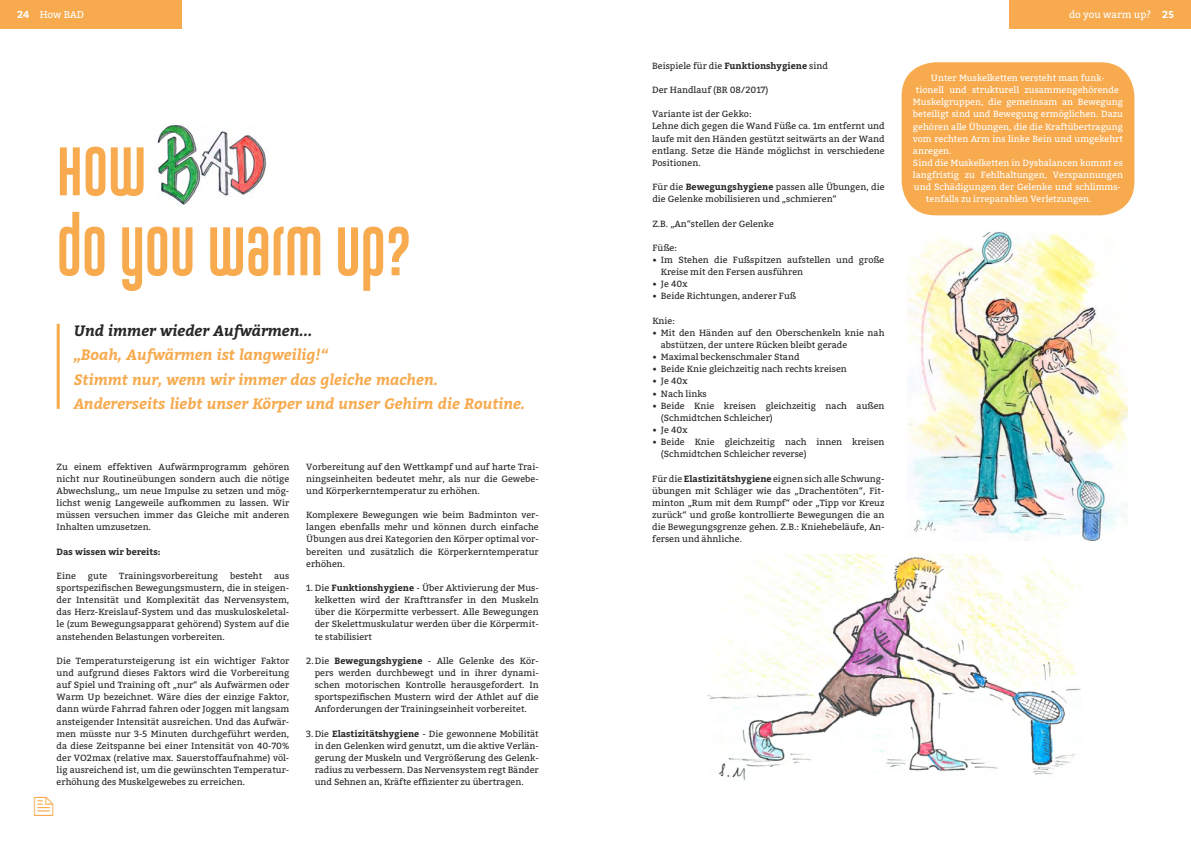
<style>
.page{position:relative;width:1191px;height:842px;background:#fff}
.page>*{position:absolute;margin:0;border:0;box-sizing:border-box;transform-origin:0 0}
.t1{font:50px/80px "Gobold Uplow";color:#f7aa4e}
.t2{font:italic 700 15px/24.3px "Bitter";color:#f7aa4e}
.t3{font:italic 700 15px "Bitter";color:#282827}
.t4{font:10px "Bitter";color:#fff}
.t5{font:9px/12.1px "Bitter";color:#282827;text-align:justify}
.t6{font:9px "Bitter";color:#fff}
.t7{font:700 9px "Bitter";color:#282827}
.s1{font-weight:700}
</style>
<div class="page">
<img style="left:157px;top:125px;width:110px;height:80px">
<hr style="left:57px;top:324px;width:3px;height:85px;background:#f7aa4e">
<div style="left:901px;top:62px;width:233px;height:153px;background:#f7aa4e;border-radius:34px"></div>
<img style="left:908px;top:231px;width:219px;height:309px">
<img style="left:707px;top:555px;width:374px;height:226px">
<div style="left:0;top:0;width:181px;height:28px;background:#f7aa4e"></div>
<div style="left:1009px;top:0;width:182px;height:28px;background:#f7aa4e"></div>
<p class="t4" style="left:17px;top:8px;width:69px"><span class="s1">24</span> How BAD</p>
<p class="t4" style="left:1069px;top:8px;width:106px">do you warm up? <span class="s1">25</span></p>
<h1 class="t1" style="left:57px;top:131px;width:356px">HOW<br>DO YOU WARM UP?</h1>
<h2 class="t3" style="left:74px;top:321px;width:240px">Und immer wieder Aufwärmen...</h2>
<h2 class="t2" style="left:74px;top:343px;width:453px">„Boah, Aufwärmen ist langweilig!“<br>Stimmt nur, wenn wir immer das gleiche machen.<br>Andererseits liebt unser Körper und unser Gehirn die Routine.</h2>
<p class="t5" style="left:57px;top:460px;width:234px">Zu einem effektiven Aufwärmprogramm gehören nicht nur Routineübungen sondern auch die nötige Abwechslung,, um neue Impulse zu setzen und mög&shy;lichst wenig Langeweile aufkommen zu lassen. Wir müssen versuchen immer das Gleiche mit anderen Inhalten umzusetzen.</p>
<p class="t7" style="left:57px;top:545px;width:105px">Das wissen wir bereits:</p>
<p class="t5" style="left:57px;top:570px;width:21px">Eine</p>
<p class="t5" style="left:88px;top:570px;width:21px">gute</p>
<p class="t5" style="left:119px;top:570px;width:100px">Trainingsvorbereitung</p>
<p class="t5" style="left:230px;top:570px;width:34px">besteht</p>
<p class="t5" style="left:57px;top:570px;width:234px;text-indent:217px">aus sportspezifischen Bewegungsmustern, die in steigen&shy;der Intensität und Komplexität das Nervensystem, das Herz-Kreislauf-System und das muskuloskeletal&shy;le (zum Bewegungsapparat gehörend) System auf die anstehenden Belastungen vorbereiten.</p>
<p class="t5" style="left:57px;top:655px;width:234px">Die Temperatursteigerung ist ein wichtiger Faktor und aufgrund dieses Faktors wird die Vorbereitung auf Spiel und Training oft „nur“ als Aufwärmen oder Warm Up bezeichnet. Wäre dies der einzige Faktor, dann würde Fahrrad fahren oder Joggen mit langsam ansteigender Intensität ausreichen. Und das Aufwär&shy;men müsste nur 3-5 Minuten durchgeführt werden, da diese Zeitspanne bei einer Intensität von 40-70% der VO2max (relative max. Sauerstoffaufnahme) völ&shy;lig ausreichend ist, um die gewünschten Temperatur&shy;erhöhung des Muskelgewebes zu erreichen.</p>
<p class="t5" style="left:306px;top:460px;width:234px">Vorbereitung auf den Wettkampf und auf harte Trai&shy;ningseinheiten bedeutet mehr, als nur die Gewebe&shy;und Körperkerntemperatur zu erhöhen.</p>
<p class="t5" style="left:306px;top:509px;width:234px">Komplexere Bewegungen wie beim Badminton ver&shy;langen ebenfalls mehr und können durch einfache Übungen aus drei Kategorien den Körper optimal vor&shy;bereiten und zusätzlich die Körperkerntemperatur erhöhen.</p>
<p class="t5" style="left:315px;top:582px;width:225px;text-indent:-9px">1. Die <span class="s1">Funktionshygiene</span> - Über Aktivierung der Mus&shy;kelketten wird der Krafttransfer in den Muskeln über die Körpermitte verbessert. Alle Bewegungen der Skelettmuskulatur werden über die Körpermit&shy;te stabilisiert</p>
<p class="t5" style="left:315px;top:655px;width:225px;text-indent:-8px">2.Die <span class="s1">Bewegungshygiene</span> - Alle Gelenke des Kör&shy;pers werden durchbewegt und in ihrer dynami&shy;schen motorischen Kontrolle herausgefordert. In sportspezifischen Mustern wird der Athlet auf die Anforderungen der Trainingseinheit vorbereitet.</p>
<p class="t5" style="left:315px;top:727px;width:225px;text-indent:-9px">3.Die <span class="s1">Elastizitätshygiene</span> - Die gewonnene Mobilität in den Gelenken wird genutzt, um die aktive Verlän&shy;gerung der Muskeln und Vergrößerung des Gelenk&shy;radius zu verbessern. Das Nervensystem regt Bänder und Sehnen an, Kräfte effizienter zu übertragen.</p>
<p class="t5" style="left:652px;top:60px;width:177px">Beispiele für die <span class="s1">Funktionshygiene</span> sind</p>
<p class="t5" style="left:652px;top:84px;width:118px">Der Handlauf (BR 08/2017)</p>
<p class="t5" style="left:652px;top:108px;width:234px;text-align:left">Variante ist der Gekko:<br>Lehne dich gegen die Wand Füße ca. 1m entfernt und laufe mit den Händen gestützt seitwärts an der Wand entlang. Setze die Hände möglichst in verschiedene Positionen.</p>
<p class="t5" style="left:652px;top:181px;width:234px">Für die <span class="s1">Bewegungshygiene</span> passen alle Übungen, die die Gelenke mobilisieren und „schmieren“</p>
<p class="t5" style="left:652px;top:217px;width:123px">Z.B. „An“stellen der Gelenke</p>
<p class="t5" style="left:652px;top:242px;width:26px">Füße:</p>
<p class="t5" style="left:661px;top:254px;width:225px;text-indent:-9px">• Im Stehen die Fußspitzen aufstellen und große<br>Kreise mit den Fersen ausführen</p>
<p class="t5" style="left:652px;top:278px;width:37px">• Je 40x</p>
<p class="t5" style="left:652px;top:290px;width:145px">• Beide Richtungen, anderer Fuß</p>
<p class="t5" style="left:652px;top:315px;width:24px">Knie:</p>
<p class="t5" style="left:661px;top:327px;width:225px;text-indent:-9px">• Mit den Händen auf den Oberschenkeln knie nah abstützen, der untere Rücken bleibt gerade</p>
<p class="t5" style="left:652px;top:351px;width:149px">• Maximal beckenschmaler Stand</p>
<p class="t5" style="left:652px;top:363px;width:196px">• Beide Knie gleichzeitig nach rechts kreisen</p>
<p class="t5" style="left:652px;top:375px;width:37px">• Je 40x</p>
<p class="t5" style="left:652px;top:387px;width:56px">• Nach links</p>
<p class="t5" style="left:661px;top:400px;width:225px;text-indent:-9px">• Beide Knie kreisen gleichzeitig nach außen (Schmidtchen Schleicher)</p>
<p class="t5" style="left:652px;top:424px;width:37px">• Je 40x</p>
<p class="t5" style="left:661px;top:436px;width:225px;text-indent:-9px">• Beide Knie gleichzeitig nach innen kreisen (Schmidtchen Schleicher reverse)</p>
<p class="t5" style="left:652px;top:472px;width:234px">Für die <span class="s1">Elastizitätshygiene</span> eignen sich alle Schwung&shy;übungen mit Schläger wie das „Drachentöten“, Fit&shy;minton „Rum mit dem Rumpf“ oder „Tipp vor Kreuz zurück“ und große kontrollierte Bewegungen die an die Bewegungsgrenze gehen. Z.B.: Kniehebeläufe, An&shy;fersen und ähnliche.</p>
<p class="t6" style="left:931px;top:72px;width:175px">Unter Muskelketten versteht man funk-</p>
<p class="t6" style="left:916px;top:84px;width:204px">tionell und strukturell zusammengehörende</p>
<p class="t6" style="left:913px;top:96px;width:211px">Muskelgruppen, die gemeinsam an Bewegung</p>
<p class="t6" style="left:913px;top:109px;width:211px">beteiligt sind und Bewegung ermöglichen. Dazu</p>
<p class="t6" style="left:913px;top:121px;width:212px">gehören alle Übungen, die die Kraftübertragung</p>
<p class="t6" style="left:913px;top:133px;width:212px">vom rechten Arm ins linke Bein und umgekehrt</p>
<p class="t6" style="left:913px;top:145px;width:40px">anregen.</p>
<p class="t6" style="left:913px;top:157px;width:211px">Sind die Muskelketten in Dysbalancen kommt es</p>
<p class="t6" style="left:913px;top:169px;width:212px">langfristig zu Fehlhaltungen, Verspannungen</p>
<p class="t6" style="left:914px;top:181px;width:208px">und Schädigungen der Gelenke und schlimms-</p>
<p class="t6" style="left:926px;top:194px;width:167px">tenfalls zu irreparablen Verletzungen.</p>
</div>
